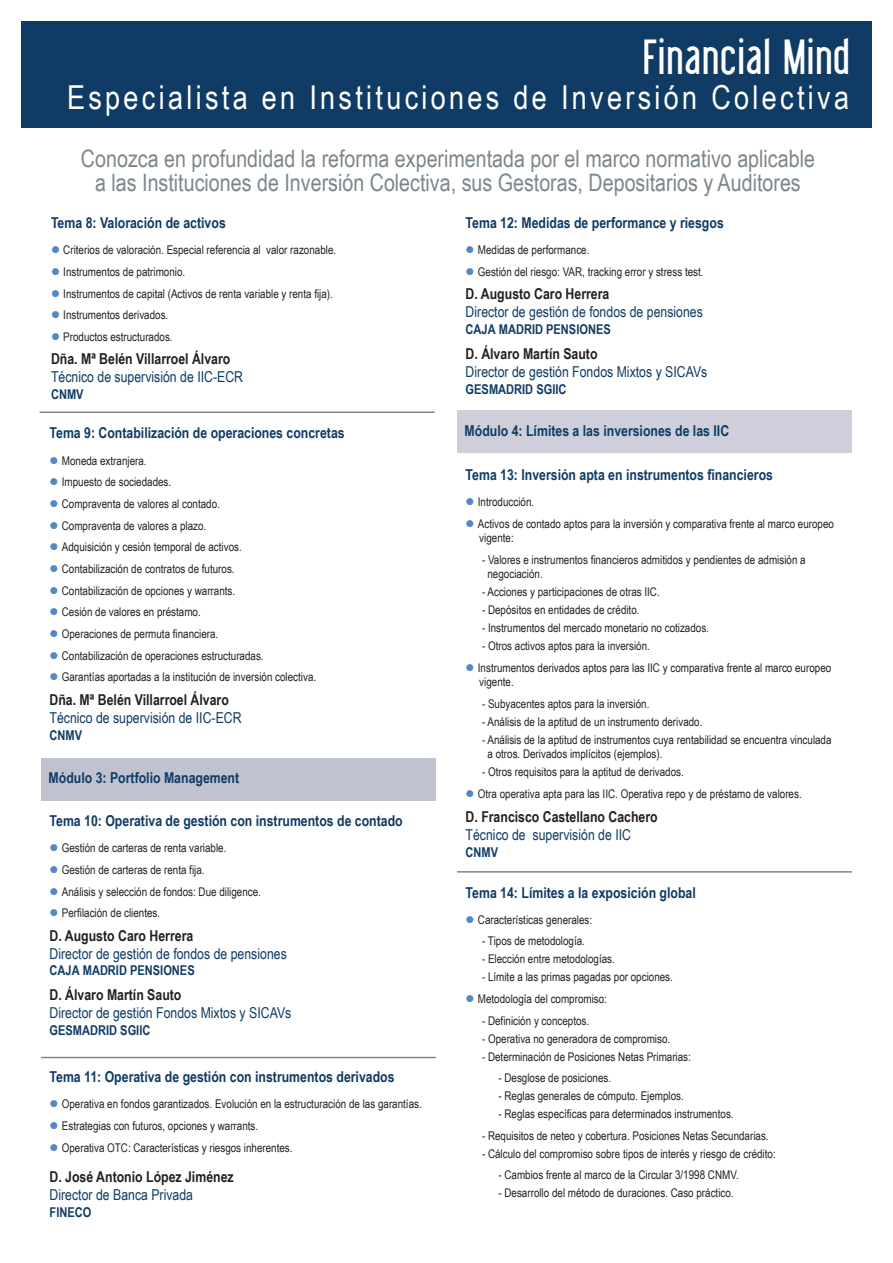
<style>
.page{position:relative;width:893px;height:1263px;background:#fff}
.page>*{position:absolute;margin:0;border:0;box-sizing:border-box;transform-origin:0 0}
.t1{font:48px "Libel Suit";letter-spacing:.05em;color:#fff}
.t2{font:33px "Arial Narrow";letter-spacing:.1em;color:#fff}
.t3{font:24px/24px "Arial Narrow";color:#7c868d;text-align:center}
.t4{font:700 15px "Arial Narrow";color:#0f3b64}
.t5{font:15px "Arial Narrow";color:#0f3b64}
.t6{font:700 15px "Arial Narrow";color:#231f20}
.t7{font:700 13.5px "Arial Narrow";color:#0f3b64}
.t8{font:12px/14px "Arial Narrow";color:#231f20}
.s1{color:#5288c6}
</style>
<div class="page">
<hr style="left:457px;top:871px;width:395px;height:2px;background:#7c868d">
<div style="left:41px;top:758px;width:394px;height:43px;background:#c1c2d0"></div>
<hr style="left:41px;top:1057px;width:395px;height:1px;background:#7c868d">
<hr style="left:40px;top:411px;width:394px;height:2px;background:#7c868d">
<div style="left:457px;top:410px;width:394px;height:43px;background:#cecfda"></div>
<div style="left:21px;top:21px;width:851px;height:107px;background:#0f3b64"></div>
<h1 class="t1" style="left:643px;top:33px;width:207px">Financial Mind</h1>
<h2 class="t2" style="left:67px;top:78px;width:783px">Especialista en Instituciones de Inversión Colectiva</h2>
<h3 class="t3" style="left:81px;top:146px;width:735px">Conozca en profundidad la reforma experimentada por el marco normativo aplicable a las Instituciones de Inversión Colectiva, sus Gestoras, Depositarios y Auditores</h3>
<p class="t4" style="left:51px;top:214px;width:176px">Tema 8: Valoración de activos</p>
<p class="t8" style="left:51px;top:243px;width:287px"><span class="s1">●</span> Criterios de valoración. Especial referencia al valor razonable.</p>
<p class="t8" style="left:51px;top:265px;width:136px"><span class="s1">●</span> Instrumentos de patrimonio.</p>
<p class="t8" style="left:51px;top:286px;width:283px"><span class="s1">●</span> Instrumentos de capital (Activos de renta variable y renta fija).</p>
<p class="t8" style="left:51px;top:308px;width:119px"><span class="s1">●</span> Instrumentos derivados.</p>
<p class="t8" style="left:51px;top:330px;width:123px"><span class="s1">●</span> Productos estructurados.</p>
<p class="t6" style="left:51px;top:350px;width:181px">Dña. Mª Belén Villarroel Álvaro</p>
<p class="t5" style="left:51px;top:368px;width:194px">Técnico de supervisión de IIC-ECR</p>
<p class="t7" style="left:51px;top:387px;width:34px">CNMV</p>
<p class="t4" style="left:50px;top:424px;width:297px">Tema 9: Contabilización de operaciones concretas</p>
<p class="t8" style="left:50px;top:453px;width:99px"><span class="s1">●</span> Moneda extranjera.</p>
<p class="t8" style="left:50px;top:475px;width:123px"><span class="s1">●</span> Impuesto de sociedades.</p>
<p class="t8" style="left:50px;top:497px;width:172px"><span class="s1">●</span> Compraventa de valores al contado.</p>
<p class="t8" style="left:50px;top:518px;width:158px"><span class="s1">●</span> Compraventa de valores a plazo.</p>
<p class="t8" style="left:50px;top:540px;width:194px"><span class="s1">●</span> Adquisición y cesión temporal de activos.</p>
<p class="t8" style="left:50px;top:562px;width:187px"><span class="s1">●</span> Contabilización de contratos de futuros.</p>
<p class="t8" style="left:50px;top:583px;width:187px"><span class="s1">●</span> Contabilización de opciones y warrants.</p>
<p class="t8" style="left:50px;top:605px;width:153px"><span class="s1">●</span> Cesión de valores en préstamo.</p>
<p class="t8" style="left:50px;top:627px;width:170px"><span class="s1">●</span> Operaciones de permuta financiera.</p>
<p class="t8" style="left:50px;top:648px;width:216px"><span class="s1">●</span> Contabilización de operaciones estructuradas.</p>
<p class="t8" style="left:50px;top:670px;width:268px"><span class="s1">●</span> Garantías aportadas a la institución de inversión colectiva.</p>
<p class="t6" style="left:50px;top:691px;width:181px">Dña. Mª Belén Villarroel Álvaro</p>
<p class="t5" style="left:50px;top:709px;width:194px">Técnico de supervisión de IIC-ECR</p>
<p class="t7" style="left:50px;top:727px;width:34px">CNMV</p>
<p class="t4" style="left:49px;top:769px;width:192px">Módulo 3: Portfolio Management</p>
<p class="t4" style="left:50px;top:812px;width:355px">Tema 10: Operativa de gestión con instrumentos de contado</p>
<p class="t8" style="left:50px;top:841px;width:178px"><span class="s1">●</span> Gestión de carteras de renta variable.</p>
<p class="t8" style="left:50px;top:862px;width:157px"><span class="s1">●</span> Gestión de carteras de renta fija.</p>
<p class="t8" style="left:50px;top:884px;width:213px"><span class="s1">●</span> Análisis y selección de fondos: Due diligence.</p>
<p class="t8" style="left:50px;top:906px;width:112px"><span class="s1">●</span> Perfilación de clientes.</p>
<p class="t6" style="left:50px;top:926px;width:145px">D. Augusto Caro Herrera</p>
<p class="t5" style="left:50px;top:944px;width:239px">Director de gestión de fondos de pensiones</p>
<p class="t7" style="left:50px;top:963px;width:147px">CAJA MADRID PENSIONES</p>
<p class="t6" style="left:50px;top:986px;width:133px">D. Álvaro Martín Sauto</p>
<p class="t5" style="left:50px;top:1004px;width:243px">Director de gestión Fondos Mixtos y SICAVs</p>
<p class="t7" style="left:50px;top:1022px;width:102px">GESMADRID SGIIC</p>
<p class="t4" style="left:50px;top:1068px;width:346px">Tema 11: Operativa de gestión con instrumentos derivados</p>
<p class="t8" style="left:50px;top:1097px;width:374px"><span class="s1">●</span> Operativa en fondos garantizados. Evolución en la estructuración de las garantías.</p>
<p class="t8" style="left:50px;top:1118px;width:210px"><span class="s1">●</span> Estrategias con futuros, opciones y warrants.</p>
<p class="t8" style="left:50px;top:1140px;width:245px"><span class="s1">●</span> Operativa OTC: Características y riesgos inherentes.</p>
<p class="t6" style="left:50px;top:1168px;width:186px">D. José Antonio López Jiménez</p>
<p class="t5" style="left:50px;top:1186px;width:145px">Director de Banca Privada</p>
<p class="t7" style="left:50px;top:1204px;width:43px">FINECO</p>
<p class="t4" style="left:466px;top:214px;width:260px">Tema 12: Medidas de performance y riesgos</p>
<p class="t8" style="left:466px;top:243px;width:125px"><span class="s1">●</span> Medidas de performance.</p>
<p class="t8" style="left:466px;top:265px;width:239px"><span class="s1">●</span> Gestión del riesgo: VAR, tracking error y stress test.</p>
<p class="t6" style="left:466px;top:285px;width:145px">D. Augusto Caro Herrera</p>
<p class="t5" style="left:466px;top:303px;width:239px">Director de gestión de fondos de pensiones</p>
<p class="t7" style="left:466px;top:322px;width:147px">CAJA MADRID PENSIONES</p>
<p class="t6" style="left:466px;top:345px;width:133px">D. Álvaro Martín Sauto</p>
<p class="t5" style="left:466px;top:363px;width:243px">Director de gestión Fondos Mixtos y SICAVs</p>
<p class="t7" style="left:466px;top:381px;width:102px">GESMADRID SGIIC</p>
<p class="t4" style="left:465px;top:422px;width:266px">Módulo 4: Límites a las inversiones de las IIC</p>
<p class="t4" style="left:466px;top:466px;width:309px">Tema 13: Inversión apta en instrumentos financieros</p>
<p class="t8" style="left:466px;top:495px;width:70px"><span class="s1">●</span> Introducción.</p>
<p class="t8" style="left:479px;top:517px;width:356px;text-indent:-14px"><span class="s1">●</span> Activos de contado aptos para la inversión y comparativa frente al marco europeo vigente:</p>
<p class="t8" style="left:487px;top:552px;width:320px;line-height:14.4px;text-indent:-5px">- Valores e instrumentos financieros admitidos y pendientes de admisión a negociación.</p>
<p class="t8" style="left:482px;top:585px;width:179px">- Acciones y participaciones de otras IIC.</p>
<p class="t8" style="left:482px;top:603px;width:159px">- Depósitos en entidades de crédito.</p>
<p class="t8" style="left:482px;top:621px;width:228px">- Instrumentos del mercado monetario no cotizados.</p>
<p class="t8" style="left:482px;top:639px;width:169px">- Otros activos aptos para la inversión.</p>
<p class="t8" style="left:479px;top:661px;width:353px;text-indent:-14px"><span class="s1">●</span> Instrumentos derivados aptos para las IIC y comparativa frente al marco europeo vigente.</p>
<p class="t8" style="left:482px;top:696px;width:169px">- Subyacentes aptos para la inversión.</p>
<p class="t8" style="left:482px;top:714px;width:222px">- Análisis de la aptitud de un instrumento derivado.</p>
<p class="t8" style="left:487px;top:732px;width:346px;line-height:14.4px;text-indent:-5px">- Análisis de la aptitud de instrumentos cuya rentabilidad se encuentra vinculada a otros. Derivados implícitos (ejemplos).</p>
<p class="t8" style="left:482px;top:765px;width:203px">- Otros requisitos para la aptitud de derivados.</p>
<p class="t8" style="left:466px;top:787px;width:338px"><span class="s1">●</span> Otra operativa apta para las IIC. Operativa repo y de préstamo de valores.</p>
<p class="t6" style="left:466px;top:807px;width:194px">D. Francisco Castellano Cachero</p>
<p class="t5" style="left:466px;top:825px;width:167px">Técnico de supervisión de IIC</p>
<p class="t7" style="left:466px;top:844px;width:34px">CNMV</p>
<p class="t4" style="left:466px;top:884px;width:232px">Tema 14: Límites a la exposición global</p>
<p class="t8" style="left:466px;top:913px;width:128px"><span class="s1">●</span> Características generales:</p>
<p class="t8" style="left:482px;top:934px;width:104px">- Tipos de metodología.</p>
<p class="t8" style="left:482px;top:952px;width:134px">- Elección entre metodologías.</p>
<p class="t8" style="left:482px;top:970px;width:192px">- Límite a las primas pagadas por opciones.</p>
<p class="t8" style="left:466px;top:992px;width:143px"><span class="s1">●</span> Metodología del compromiso:</p>
<p class="t8" style="left:482px;top:1013px;width:109px">- Definición y conceptos.</p>
<p class="t8" style="left:482px;top:1031px;width:190px">- Operativa no generadora de compromiso.</p>
<p class="t8" style="left:482px;top:1049px;width:210px">- Determinación de Posiciones Netas Primarias:</p>
<p class="t8" style="left:498px;top:1071px;width:114px">- Desglose de posiciones.</p>
<p class="t8" style="left:498px;top:1089px;width:187px">- Reglas generales de cómputo. Ejemplos.</p>
<p class="t8" style="left:498px;top:1107px;width:237px">- Reglas específicas para determinados instrumentos.</p>
<p class="t8" style="left:482px;top:1128px;width:288px">- Requisitos de neteo y cobertura. Posiciones Netas Secundarias.</p>
<p class="t8" style="left:482px;top:1146px;width:295px">- Cálculo del compromiso sobre tipos de interés y riesgo de crédito:</p>
<p class="t8" style="left:498px;top:1168px;width:242px">- Cambios frente al marco de la Circular 3/1998 CNMV.</p>
<p class="t8" style="left:498px;top:1186px;width:237px">- Desarrollo del método de duraciones. Caso práctico.</p>
</div>
